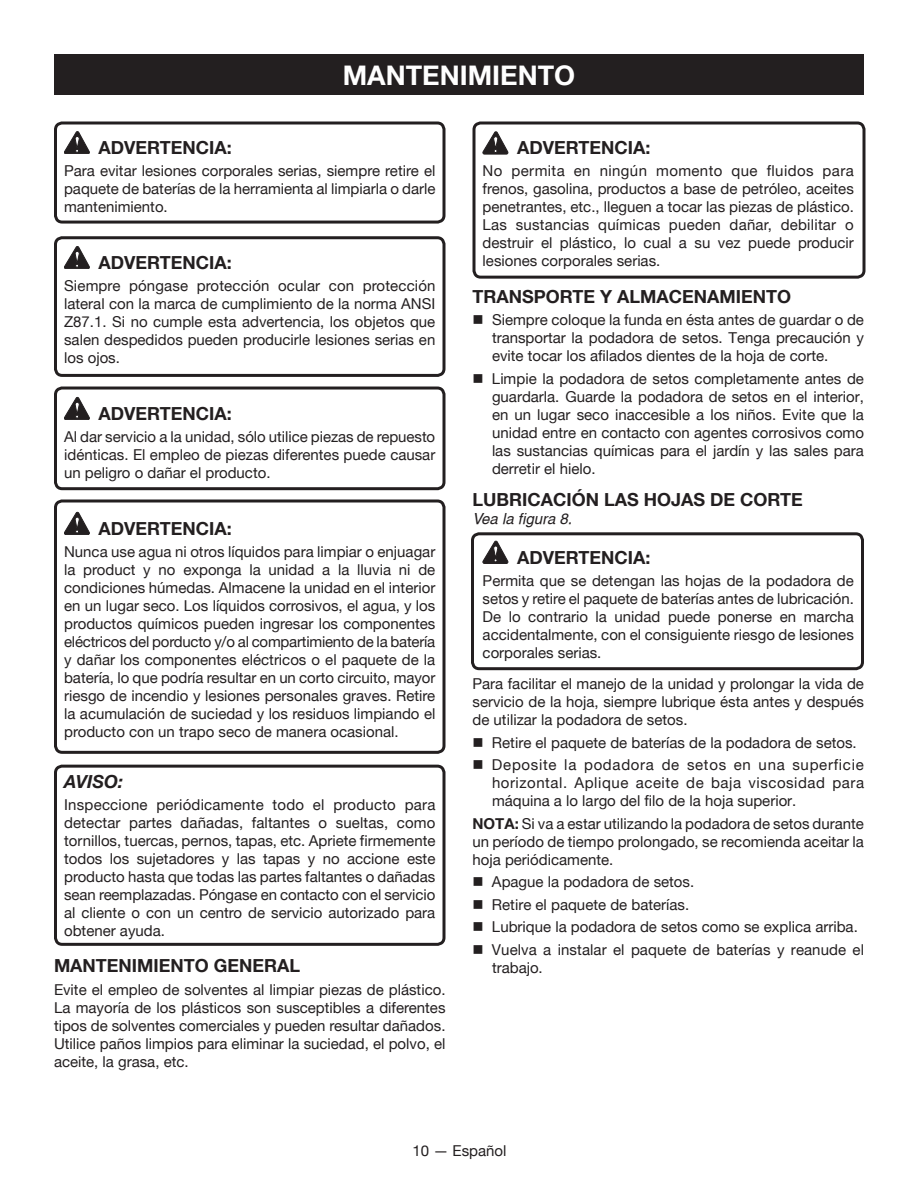
<style>
.page{position:relative;width:918px;height:1188px;background:#fff}
.page>*{position:absolute;margin:0;border:0;box-sizing:border-box;transform-origin:0 0}
.HEADING{font:700 27px "Helvetica Neue";color:#fff}
.Warning{font:700 18px "Helvetica Neue";color:#231f20}
.Heading_2{font:700 18px "Helvetica Neue";color:#231f20}
.Heading_2_no_space{font:700 18px "Helvetica Neue";color:#231f20}
.Notice{font:italic 700 18px "Helvetica Neue";color:#231f20}
.Warning_text{font:15px/18px "Helvetica Neue";color:#231f20;text-align:justify}
.bullets{font:15px/18px "Helvetica Neue";color:#231f20;text-align:justify}
.Body_text{font:15px/18px "Helvetica Neue";color:#231f20;text-align:justify}
.See_figure{font:italic 15px "Helvetica";color:#231f20}
.s1{font-weight:700}
</style>
<div class="page">
<div style="left:54px;top:54px;width:810px;height:40px;background:#231f20"></div>
<svg style="left:64px;top:131px;width:26px;height:23px"></svg>
<svg style="left:64px;top:246px;width:26px;height:23px"></svg>
<svg style="left:64px;top:397px;width:26px;height:23px"></svg>
<svg style="left:64px;top:512px;width:26px;height:23px"></svg>
<svg style="left:483px;top:132px;width:25px;height:22px"></svg>
<svg style="left:483px;top:541px;width:25px;height:23px"></svg>
<div style="left:471px;top:532px;width:393px;height:138px;border:3px solid #231f20;border-radius:7px"></div>
<div style="left:54px;top:122px;width:392px;height:102px;border:3px solid #231f20;border-radius:7px"></div>
<div style="left:54px;top:236px;width:392px;height:141px;border:3px solid #231f20;border-radius:7px"></div>
<div style="left:54px;top:387px;width:392px;height:103px;border:3px solid #231f20;border-radius:7px"></div>
<div style="left:54px;top:765px;width:392px;height:181px;border:3px solid #231f20;border-radius:7px"></div>
<div style="left:54px;top:500px;width:392px;height:254px;border:3px solid #231f20;border-radius:7px"></div>
<div style="left:472px;top:122px;width:394px;height:157px;border:3px solid #231f20;border-radius:7px"></div>
<p class="HEADING" style="left:343px;top:58px;width:234px">MANTENIMIENTO</p>
<p class="Warning" style="left:99px;top:136px;width:135px">ADVERTENCIA:</p>
<p class="Warning_text" style="left:64px;top:162px;width:373px">Para evitar lesiones corporales serias, siempre retire el paquete de baterías de la herramienta al limpiarla o darle mantenimiento.</p>
<p class="Warning" style="left:99px;top:251px;width:135px">ADVERTENCIA:</p>
<p class="Warning_text" style="left:64px;top:277px;width:373px">Siempre póngase protección ocular con protección lateral con la marca de cumplimiento de la norma ANSI Z87.1. Si no cumple esta advertencia, los objetos que salen despedidos pueden producirle lesiones serias en los ojos.</p>
<p class="Warning" style="left:99px;top:402px;width:135px">ADVERTENCIA:</p>
<p class="Warning_text" style="left:64px;top:428px;width:373px">Al dar servicio a la unidad, sólo utilice piezas de repuesto idénticas. El empleo de piezas diferentes puede causar un peligro o dañar el producto.</p>
<p class="Warning" style="left:99px;top:517px;width:135px">ADVERTENCIA:</p>
<p class="Warning_text" style="left:64px;top:542px;width:373px">Nunca use agua ni otros líquidos para limpiar o enjuagar la product y no exponga la unidad a la lluvia ni de condiciones húmedas. Almacene la unidad en el interior en un lugar seco. Los líquidos corrosivos, el agua, y los productos químicos pueden ingresar los componentes eléctricos del porducto y/o al compartimiento de la batería y dañar los componentes eléctricos o el paquete de la batería, lo que podría resultar en un corto circuito, mayor riesgo de incendio y lesiones personales graves. Retire la acumulación de suciedad y los residuos limpiando el producto con un trapo seco de manera ocasional.</p>
<p class="Notice" style="left:64px;top:770px;width:61px">AVISO:</p>
<p class="Warning_text" style="left:64px;top:796px;width:373px">Inspeccione periódicamente todo el producto para detectar partes dañadas, faltantes o sueltas, como tornillos, tuercas, pernos, tapas, etc. Apriete firmemente todos los sujetadores y las tapas y no accione este producto hasta que todas las partes faltantes o dañadas sean reemplazadas. Póngase en contacto con el servicio al cliente o con un centro de servicio autorizado para obtener ayuda.</p>
<p class="Heading_2" style="left:54px;top:955px;width:248px">MANTENIMIENTO GENERAL</p>
<p class="Body_text" style="left:54px;top:980px;width:393px">Evite el empleo de solventes al limpiar piezas de plástico.<br>La mayoría de los plásticos son susceptibles a diferentes tipos de solventes comerciales y pueden resultar dañados.<br>Utilice paños limpios para eliminar la suciedad, el polvo, el aceite, la grasa, etc.</p>
<p class="Warning" style="left:517px;top:137px;width:135px">ADVERTENCIA:</p>
<p class="Warning_text" style="left:483px;top:162px;width:373px">No permita en ningún momento que fluidos para frenos, gasolina, productos a base de petróleo, aceites penetrantes, etc., lleguen a tocar las piezas de plástico.<br>Las sustancias químicas pueden dañar, debilitar o destruir el plástico, lo cual a su vez puede producir lesiones corporales serias.</p>
<p class="Heading_2" style="left:472px;top:285px;width:320px">TRANSPORTE Y ALMACENAMIENTO</p>
<p class="bullets" style="left:492px;top:311px;width:373px;text-indent:-20px">■ Siempre coloque la funda en ésta antes de guardar o de transportar la podadora de setos. Tenga precaución y evite tocar los afilados dientes de la hoja de corte.</p>
<p class="bullets" style="left:492px;top:369px;width:374px;text-indent:-20px">■ Limpie la podadora de setos completamente antes de guardarla. Guarde la podadora de setos en el interior, en un lugar seco inaccesible a los niños. Evite que la unidad entre en contacto con agentes corrosivos como las sustancias químicas para el jardín y las sales para derretir el hielo.</p>
<p class="Heading_2_no_space" style="left:472px;top:488px;width:332px">LUBRICACIÓN LAS HOJAS DE CORTE</p>
<p class="See_figure" style="left:472px;top:510px;width:101px">Vea la figura 8.</p>
<p class="Warning" style="left:517px;top:546px;width:135px">ADVERTENCIA:</p>
<p class="Warning_text" style="left:483px;top:571px;width:373px">Permita que se detengan las hojas de la podadora de setos y retire el paquete de baterías antes de lubricación.<br>De lo contrario la unidad puede ponerse en marcha accidentalmente, con el consiguiente riesgo de lesiones corporales serias.</p>
<p class="Body_text" style="left:472px;top:675px;width:393px">Para facilitar el manejo de la unidad y prolongar la vida de servicio de la hoja, siempre lubrique ésta antes y después de utilizar la podadora de setos.</p>
<p class="bullets" style="left:472px;top:733px;width:386px">■ Retire el paquete de baterías de la podadora de setos.</p>
<p class="bullets" style="left:492px;top:756px;width:374px;text-indent:-20px">■ Deposite la podadora de setos en una superficie horizontal. Aplique aceite de baja viscosidad para máquina a lo largo del filo de la hoja superior.</p>
<p class="Body_text" style="left:472px;top:814px;width:393px"><span class="s1">NOTA:</span> Si va a estar utilizando la podadora de setos durante un período de tiempo prolongado, se recomienda aceitar la hoja periódicamente.</p>
<p class="bullets" style="left:472px;top:873px;width:223px">■ Apague la podadora de setos.</p>
<p class="bullets" style="left:472px;top:895px;width:218px">■ Retire el paquete de baterías.</p>
<p class="bullets" style="left:472px;top:918px;width:387px">■ Lubrique la podadora de setos como se explica arriba.</p>
<p class="bullets" style="left:492px;top:941px;width:374px;text-indent:-20px">■ Vuelva a instalar el paquete de baterías y reanude el trabajo.</p>
<p class="Warning_text" style="left:413px;top:1141px;width:95px">10 — Español</p>
</div>
